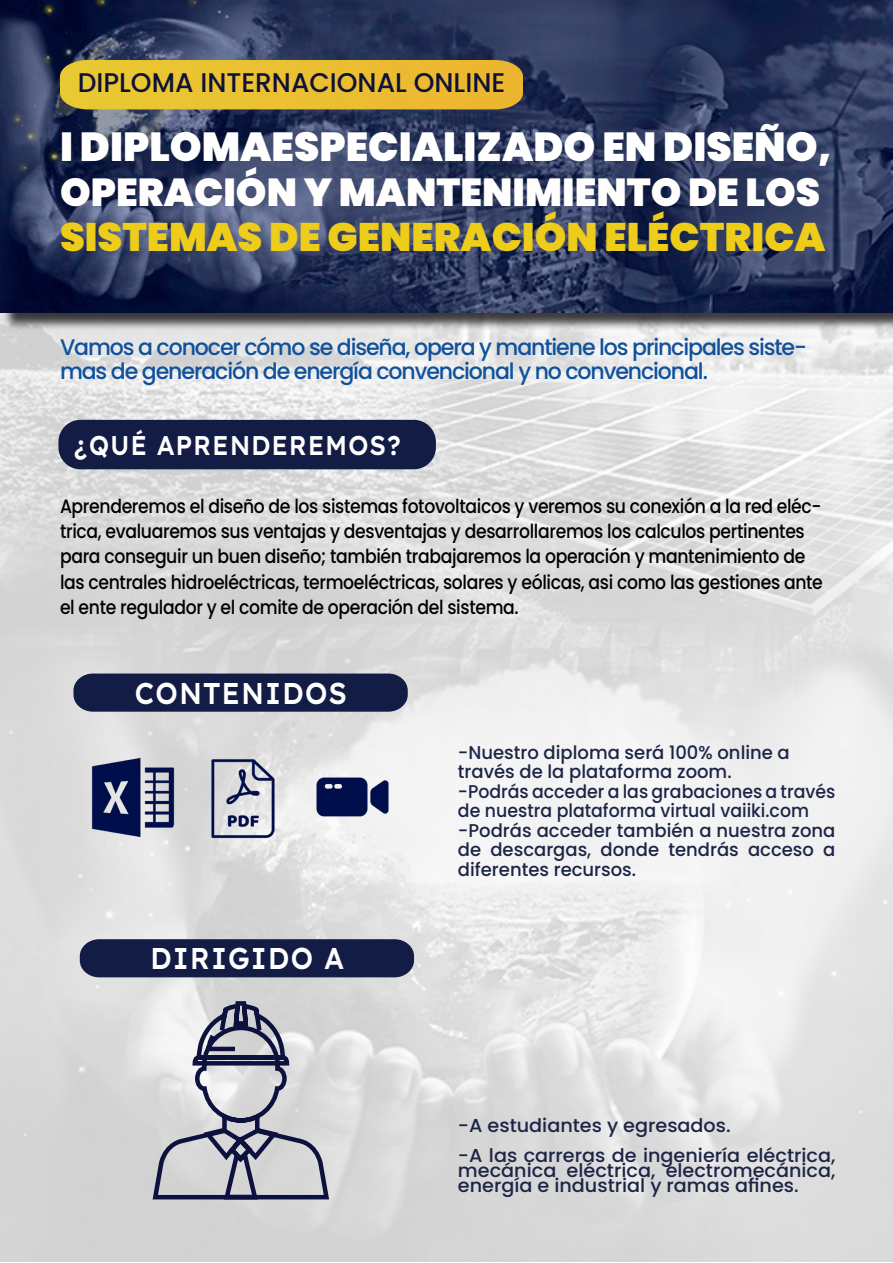
<style>
.page{position:relative;width:893px;height:1263px;background:#fff}
.page>*{position:absolute;margin:0;border:0;box-sizing:border-box;transform-origin:0 0}
.t1{font:900 40.5px "Poppins";color:#fff}
.t2{font:900 39.75px "Poppins";color:#edcc1a}
.t3{font:900 39px "Poppins";color:#fffefd}
.t4{font:30px "Lexend Exa";color:#fff;scale:.85 1}
.t5{font:500 27px "Poppins";color:#0f1238}
.t6{font:27px "Lexend Exa";color:#fff;scale:.85 1}
.t7{font:500 22.5px/24px "Poppins";letter-spacing:-.05em;color:#0f519b}
.t8{font:500 19.35px/25.2px "Poppins";letter-spacing:-.02em;color:#000;scale:.89 1}
.t9{font:500 18.75px/15px "Poppins";color:#1d2547;text-align:justify}
.t10{font:500 18.45px/19.5px "Poppins";color:#1d2547;text-align:justify}
.t11{font:500 18.45px/19.5px "Poppins";color:#1d2547;scale:.94 1}
</style>
<div class="page">
<img style="left:0;top:312px;width:892px;height:950px">
<div style="left:2px;top:2px;width:891px;height:329px;background:#000;opacity:.75"></div>
<img style="left:0;top:0;width:892px;height:312px">
<div style="left:58px;top:420px;width:378px;height:49px;background:#121c45;border-radius:22px"></div>
<svg style="left:73px;top:673px;width:335px;height:39px;background:#1b244b"></svg>
<img style="left:201px;top:756px;width:84px;height:84px">
<img style="left:91px;top:756px;width:84px;height:84px">
<img style="left:311px;top:768px;width:84px;height:60px">
<svg style="left:60px;top:60px;width:463px;height:49px;background:#e7bd32"></svg>
<div style="left:80px;top:939px;width:334px;height:38px;background:#121c45"></div>
<svg style="left:150px;top:999px;width:182px;height:203px;background:#b9bac1"></svg>
<p class="t5" style="left:78px;top:67px;width:429px">DIPLOMA INTERNACIONAL ONLINE</p>
<p class="t1" style="left:60px;top:123px;width:773px">I DIPLOMAESPECIALIZADO EN DISEÑO,</p>
<p class="t3" style="left:60px;top:170px;width:762px">OPERACIÓN Y MANTENIMIENTO DE LOS</p>
<p class="t2" style="left:60px;top:214px;width:767px">SISTEMAS DE GENERACIÓN ELÉCTRICA</p>
<p class="t7" style="left:60px;top:335px;width:748px">Vamos a conocer cómo se diseña, opera y mantiene los principales siste&shy;mas de generación de energía convencional y no convencional.</p>
<p class="t6" style="left:73px;top:425px;width:387px">¿QUÉ APRENDEREMOS?</p>
<p class="t8" style="left:60px;top:494px;width:859px">Aprenderemos el diseño de los sistemas fotovoltaicos y veremos su conexión a la red eléc&shy;trica, evaluaremos sus ventajas y desventajas y desarrollaremos los calculos pertinentes para conseguir un buen diseño; también trabajaremos la operación y mantenimiento de las centrales hidroeléctricas, termoeléctricas, solares y eólicas, asi como las gestiones ante el ente regulador y el comite de operación del sistema.</p>
<p class="t4" style="left:134px;top:670px;width:252px">CONTENIDOS</p>
<p class="t4" style="left:150px;top:936px;width:231px">DIRIGIDO A</p>
<p class="t10" style="left:458px;top:743px;width:333px">-Nuestro diploma será 100% online a</p>
<p class="t10" style="left:458px;top:762px;width:275px">través de la plataforma zoom.</p>
<p class="t11" style="left:458px;top:782px;width:403px">-Podrás acceder a las grabaciones a través de nuestra plataforma virtual vaiiki.com</p>
<p class="t10" style="left:458px;top:821px;width:379px">-Podrás acceder también a nuestra zona de descargas, donde tendrás acceso a diferentes recursos.</p>
<p class="t9" style="left:458px;top:1118px;width:274px">-A estudiantes y egresados.</p>
<p class="t9" style="left:458px;top:1148px;width:379px">-A las carreras de ingeniería eléctrica, mecánica eléctrica, electromecánica, energía e industrial y ramas afines.</p>
</div>
